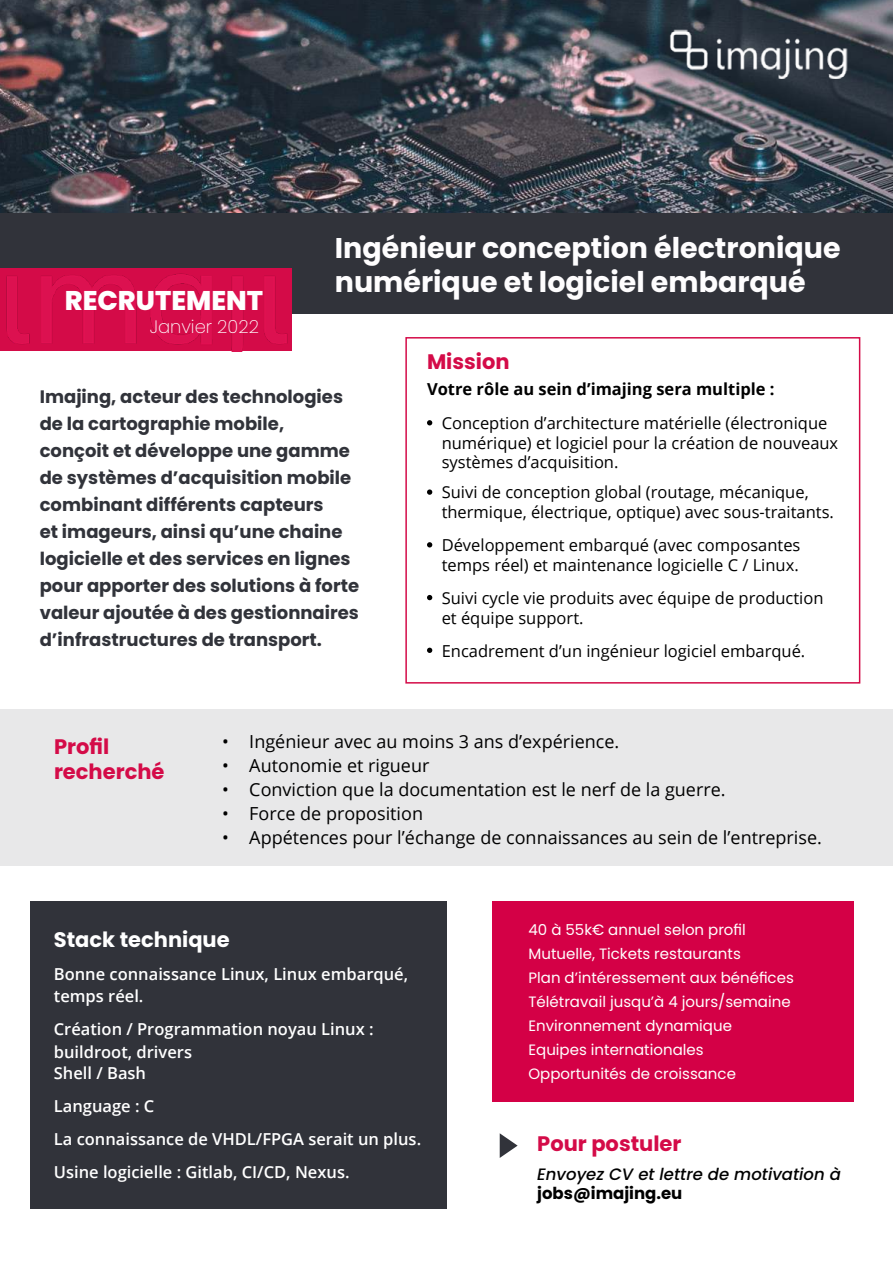
<style>
.page{position:relative;width:893px;height:1263px;background:#fff}
.page>*{position:absolute;margin:0;border:0;box-sizing:border-box;transform-origin:0 0}
.t1{font:700 28.5px/34.5px "Poppins";color:#fefdfe}
.t2{font:800 27px "Poppins";color:#fff}
.t3{font:700 21px/25.2px "Poppins";color:#d40b48}
.t4{font:700 21px "Poppins";color:#fff}
.t5{font:700 18px/27px "Poppins";color:#31333a}
.t6{font:18px "Open Sans";color:#000}
.t7{font:200 18px "Poppins";color:#fff}
.t8{font:16.5px/19.8px "Open Sans";color:#000}
.t9{font:600 16.5px/33px "Open Sans";color:#fff}
.t10{font:700 16.5px "Open Sans";color:#000}
.t11{font:italic 500 16.5px "Poppins";color:#000}
.t12{font:700 16.5px "Poppins";color:#000}
.t13{font:15px/24px "Poppins";color:#fff}
</style>
<div class="page">
<img style="left:0;top:0;width:893px;height:214px">
<div style="left:0;top:709px;width:893px;height:157px;background:#e8e8e9"></div>
<div style="left:0;top:214px;width:893px;height:100px;background:#31333a"></div>
<img style="left:0;top:268px;width:291px;height:83px">
<div style="left:492px;top:901px;width:361px;height:201px;background:#d40046"></div>
<img style="left:669px;top:29px;width:179px;height:50px">
<div style="left:30px;top:901px;width:416px;height:308px;background:#31333a"></div>
<div style="left:405px;top:337px;width:455px;height:347px;border:2px solid #d40b48"></div>
<svg style="left:427px;top:420px;width:5px;height:5px"></svg>
<svg style="left:427px;top:489px;width:5px;height:6px"></svg>
<svg style="left:427px;top:542px;width:5px;height:5px"></svg>
<svg style="left:427px;top:595px;width:5px;height:5px"></svg>
<svg style="left:427px;top:648px;width:5px;height:5px"></svg>
<svg style="left:500px;top:1133px;width:18px;height:25px"></svg>
<h2 class="t2" style="left:65px;top:284px;width:200px">RECRUTEMENT</h2>
<p class="t7" style="left:150px;top:316px;width:111px">Janvier 2022</p>
<h1 class="t1" style="left:335px;top:232px;width:507px">Ingénieur conception électronique numérique et logiciel embarqué</h1>
<p class="t5" style="left:40px;top:384px;width:321px">Imajing, acteur des technologies de la cartographie mobile,<br>conçoit et développe une gamme de systèmes d’acquisition mobile combinant différents capteurs<br>et imageurs, ainsi qu’une chaine logicielle et des services en lignes pour apporter des solutions à forte valeur ajoutée à des gestionnaires d’infrastructures de transport.</p>
<p class="t3" style="left:427px;top:351px;width:84px">Mission</p>
<p class="t10" style="left:427px;top:382px;width:349px">Votre rôle au sein d’imajing sera multiple :</p>
<p class="t8" style="left:442px;top:415px;width:398px">Conception d’architecture matérielle (électronique numérique) et logiciel pour la création de nouveaux systèmes d’acquisition.</p>
<p class="t8" style="left:442px;top:484px;width:394px">Suivi de conception global (routage, mécanique, thermique, électrique, optique) avec sous-traitants.</p>
<p class="t8" style="left:442px;top:537px;width:360px">Développement embarqué (avec composantes temps réel) et maintenance logicielle C / Linux.</p>
<p class="t8" style="left:442px;top:590px;width:383px">Suivi cycle vie produits avec équipe de production et équipe support.</p>
<p class="t8" style="left:442px;top:643px;width:365px">Encadrement d’un ingénieur logiciel embarqué.</p>
<p class="t3" style="left:54px;top:734px;width:112px">Profil recherché</p>
<p class="t6" style="left:222px;top:734px;width:398px">• Ingénieur avec au moins 3 ans d’expérience.</p>
<p class="t6" style="left:222px;top:758px;width:209px">• Autonomie et rigueur</p>
<p class="t6" style="left:222px;top:782px;width:505px">• Conviction que la documentation est le nerf de la guerre.</p>
<p class="t6" style="left:222px;top:806px;width:202px">• Force de proposition</p>
<p class="t6" style="left:222px;top:830px;width:601px">• Appétences pour l’échange de connaissances au sein de l’entreprise.</p>
<p class="t4" style="left:54px;top:929px;width:177px">Stack technique</p>
<p class="t9" style="left:54px;top:964px;width:356px;line-height:22.5px">Bonne connaissance Linux, Linux embarqué, temps réel.</p>
<p class="t9" style="left:54px;top:1019px;width:321px;line-height:22.5px">Création / Programmation noyau Linux : buildroot, drivers</p>
<p class="t9" style="left:54px;top:1058px;width:369px">Shell / Bash<br>Language : C<br>La connaissance de VHDL/FPGA serait un plus.<br>Usine logicielle : Gitlab, CI/CD, Nexus.</p>
<p class="t13" style="left:528px;top:917px;width:267px">40 à 55k€ annuel selon profil<br>Mutuelle, Tickets restaurants<br>Plan d’intéressement aux bénéfices<br>Télétravail jusqu’à 4 jours/semaine<br>Environnement dynamique<br>Equipes internationales<br>Opportunités de croissance</p>
<p class="t3" style="left:537px;top:1133px;width:146px">Pour postuler</p>
<p class="t11" style="left:537px;top:1166px;width:305px">Envoyez CV et lettre de motivation à</p>
<p class="t12" style="left:537px;top:1185px;width:147px">jobs@imajing.eu</p>
</div>
